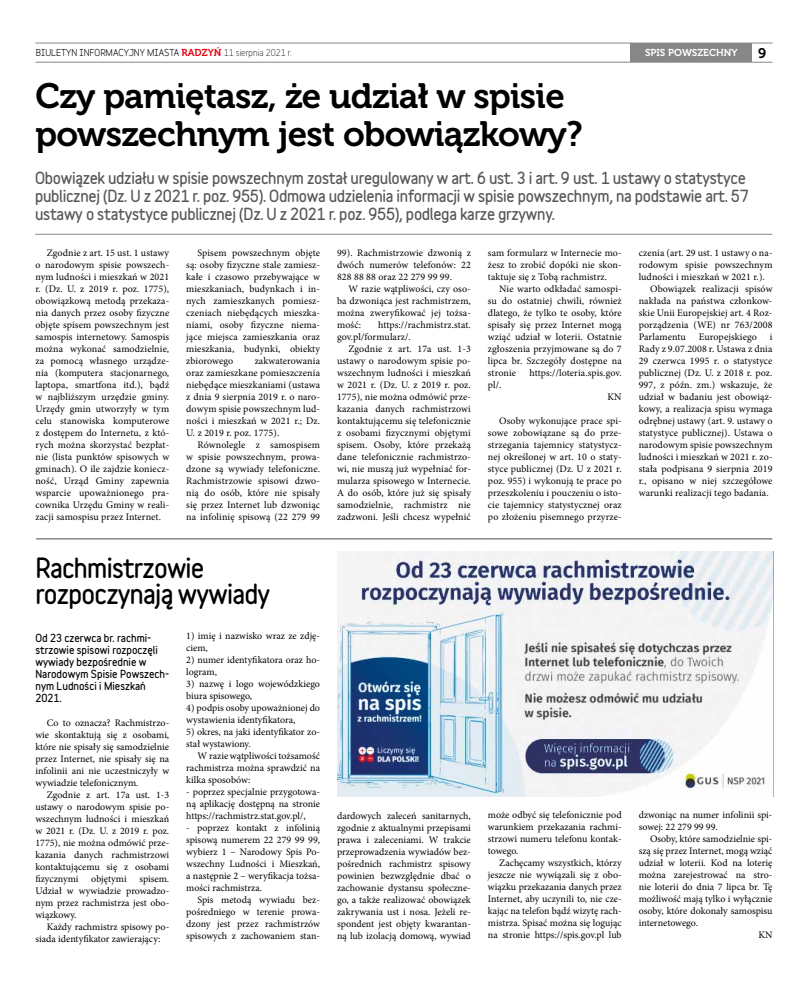
<style>
.page{position:relative;width:808px;height:993px;background:#fff}
.page>*{position:absolute;margin:0;border:0;box-sizing:border-box;transform-origin:0 0}
.t1{font:35px/38px "Museo 700";letter-spacing:-.02em;color:#000}
.t2{font:900 25px/26px "Variable";letter-spacing:-.03em;color:#000}
.t3{font:900 15px/18px "Variable";letter-spacing:-.02em;color:#575756}
.t4{font:14px "Museo 700";color:#000}
.t5{font:10px/12px "Minion Pro";color:#000;text-align:justify}
.t6{font:900 10px/12px "Variable";color:#000}
.t7{font:10px "Museo 700";color:#fff}
.t8{font:700 9px "Variable";color:#000}
.s1{font-family:"Museo 700";font-weight:400;font-size:10px;color:#e30613}
.s2{font-weight:400}
</style>
<div class="page">
<hr style="left:35px;top:43px;width:737px;height:1px;background:#878787">
<hr style="left:35px;top:62px;width:737px;height:1px;background:#878787">
<div style="left:631px;top:43px;width:121px;height:19px;background:#878787"></div>
<img style="left:337px;top:551px;width:436px;height:245px">
<hr style="left:35px;top:234px;width:737px;height:1px;background:#878787">
<hr style="left:36px;top:538px;width:736px;height:1px;background:#878787">
<p class="t8" style="left:36px;top:45px;width:257px">BIULETYN INFORMACYJNY MIASTA <span class="s1">RADZYŃ</span> <span class="s2">11 sierpnia 2021 r.</span></p>
<h3 class="t4" style="left:758px;top:45px;width:10px">9</h3>
<p class="t7" style="left:645px;top:47px;width:94px">SPIS POWSZECHNY</p>
<h1 class="t1" style="left:35px;top:77px;width:549px">Czy pamiętasz, że udział w spisie powszechnym jest obowiązkowy?</h1>
<p class="t3" style="left:35px;top:168px;width:715px">Obowiązek udziału w spisie powszechnym został uregulowany w art. 6 ust. 3 i art. 9 ust. 1 ustawy o statystyce publicznej (Dz. U z 2021 r. poz. 955). Odmowa udzielenia informacji w spisie powszechnym, na podstawie art. 57 ustawy o statystyce publicznej (Dz. U z 2021 r. poz. 955), podlega karze grzywny.</p>
<p class="t5" style="left:35px;top:246px;width:135px;text-indent:11px">Zgodnie z art. 15 ust. 1 ustawy o narodowym spisie powszech&shy;nym ludności i mieszkań w 2021 r. (Dz. U. z 2019 r. poz. 1775), obowiązkową metodą przekaza&shy;nia danych przez osoby fizyczne objęte spisem powszechnym jest samospis internetowy. Samospis można wykonać samodzielnie, za pomocą własnego urządze&shy;nia (komputera stacjonarnego, laptopa, smartfona itd.), bądź w najbliższym urzędzie gminy.<br>Urzędy gmin utworzyły w tym celu stanowiska komputerowe z dostępem do Internetu, z któ&shy;rych można skorzystać bezpłat&shy;nie (lista punktów spisowych w gminach). O ile zajdzie koniecz&shy;ność, Urząd Gminy zapewnia wsparcie upoważnionego pra&shy;cownika Urzędu Gminy w reali&shy;zacji samospisu przez Internet.</p>
<p class="t5" style="left:186px;top:246px;width:135px;text-indent:11px">Spisem powszechnym objęte są: osoby fizyczne stale zamiesz&shy;kałe i czasowo przebywające w mieszkaniach, budynkach i in&shy;nych zamieszkanych pomiesz&shy;czeniach niebędących mieszka&shy;niami, osoby fizyczne niema&shy;jące miejsca zamieszkania oraz mieszkania, budynki, obiekty zbiorowego</p>
<p class="t5" style="left:186px;top:354px;width:135px;text-indent:68px">zakwaterowania oraz zamieszkane pomieszczenia niebędące mieszkaniami (ustawa z dnia 9 sierpnia 2019 r. o naro&shy;dowym spisie powszechnym lud&shy;ności i mieszkań w 2021 r.; Dz.<br>U. z 2019 r. poz. 1775).</p>
<p class="t5" style="left:186px;top:438px;width:135px;text-indent:11px">Równolegle z samospisem w spisie powszechnym, prowa&shy;dzone są wywiady telefoniczne.<br>Rachmistrzowie spisowi dzwo&shy;nią do osób, które nie spisały się przez Internet lub dzwoniąc na infolinię spisową (22 279 99</p>
<h2 class="t2" style="left:35px;top:554px;width:236px">Rachmistrzowie rozpoczynają wywiady</h2>
<p class="t6" style="left:35px;top:631px;width:135px">Od 23 czerwca br. rachmi&shy;strzowie spisowi rozpoczęli wywiady bezpośrednie w<br>Narodowym Spisie Powszech&shy;nym Ludności i Mieszkań<br>2021.</p>
<p class="t5" style="left:35px;top:716px;width:135px;text-indent:11px">Co to oznacza? Rachmistrzo&shy;wie skontaktują się z osobami, które nie spisały się samodzielnie przez Internet, nie spisały się na infolinii ani nie uczestniczyły w wywiadzie telefonicznym.</p>
<p class="t5" style="left:35px;top:788px;width:135px;text-indent:11px">Zgodnie z art. 17a ust. 1-3 ustawy o narodowym spisie po&shy;wszechnym ludności i mieszkań w 2021 r. (Dz. U. z 2019 r. poz.<br>1775), nie można odmówić prze&shy;kazania danych rachmistrzowi kontaktującemu się z osobami fizycznymi</p>
<p class="t5" style="left:91px;top:872px;width:37px">objętymi</p>
<p class="t5" style="left:35px;top:872px;width:135px;text-indent:104px">spisem.<br>Udział w wywiadzie prowadzo&shy;nym przez rachmistrza jest obo&shy;wiązkowy.</p>
<p class="t5" style="left:35px;top:920px;width:135px;text-indent:11px">Każdy rachmistrz spisowy po&shy;siada identyfikator zawierający:</p>
<p class="t5" style="left:186px;top:629px;width:135px">1) imię i nazwisko wraz ze zdję&shy;ciem,</p>
<p class="t5" style="left:186px;top:653px;width:135px">2) numer identyfikatora oraz ho&shy;logram,</p>
<p class="t5" style="left:186px;top:677px;width:135px">3) nazwę i logo wojewódzkiego biura spisowego,</p>
<p class="t5" style="left:186px;top:701px;width:135px">4) podpis osoby upoważnionej do wystawienia identyfikatora,</p>
<p class="t5" style="left:186px;top:725px;width:135px">5) okres, na jaki identyfikator zo&shy;stał wystawiony.</p>
<p class="t5" style="left:186px;top:749px;width:135px;text-indent:11px">W razie wątpliwości tożsamość rachmistrza można sprawdzić na kilka sposobów:</p>
<p class="t5" style="left:186px;top:785px;width:135px">- poprzez specjalnie przygotowa&shy;ną aplikację dostępną na stronie https://rachmistrz.stat.gov.pl/,</p>
<p class="t5" style="left:186px;top:821px;width:135px">- poprzez kontakt z infolinią spisową numerem 22 279 99 99, wybierz 1 – Narodowy Spis Po&shy;wszechny Ludności i Mieszkań, a następnie 2 – weryfikacja tożsa&shy;mości rachmistrza.</p>
<p class="t5" style="left:186px;top:893px;width:135px;text-indent:11px">Spis metodą wywiadu bez&shy;pośredniego w terenie prowa&shy;dzony jest przez rachmistrzów spisowych z zachowaniem stan-</p>
<p class="t5" style="left:337px;top:246px;width:135px">99). Rachmistrzowie dzwonią z dwóch numerów telefonów: 22<br>828 88 88 oraz 22 279 99 99.</p>
<p class="t5" style="left:337px;top:282px;width:135px;text-indent:11px">W razie wątpliwości, czy oso&shy;ba dzwoniąca jest rachmistrzem, można zweryfikować jej tożsa&shy;mość:</p>
<p class="t5" style="left:337px;top:318px;width:135px;text-indent:41px">https://rachmistrz.stat. gov.pl/formularz/.</p>
<p class="t5" style="left:337px;top:342px;width:135px;text-indent:11px">Zgodnie z art. 17a ust. 1-3 ustawy o narodowym spisie po&shy;wszechnym ludności i mieszkań w 2021 r. (Dz. U. z 2019 r. poz.<br>1775), nie można odmówić prze&shy;kazania danych rachmistrzowi kontaktującemu się telefonicznie z osobami fizycznymi objętymi spisem. Osoby, które przekażą dane telefonicznie rachmistrzo&shy;wi, nie muszą już wypełniać for&shy;mularza spisowego w Internecie.<br>A do osób, które już się spisały samodzielnie, rachmistrz nie zadzwoni. Jeśli chcesz wypełnić</p>
<p class="t5" style="left:488px;top:246px;width:135px">sam formularz w Internecie mo&shy;żesz to zrobić dopóki nie skon&shy;taktuje się z Tobą rachmistrz.</p>
<p class="t5" style="left:488px;top:282px;width:135px;text-indent:11px">Nie warto odkładać samospi&shy;su do ostatniej chwili, również dlatego, że tylko te osoby, które spisały się przez Internet mogą wziąć udział w loterii. Ostatnie zgłoszenia przyjmowane są do 7 lipca br. Szczegóły dostępne na stronie</p>
<p class="t5" style="left:529px;top:366px;width:94px">https://loteria.spis.gov.</p>
<p class="t5" style="left:488px;top:378px;width:15px">pl/.</p>
<p class="t5" style="left:607px;top:390px;width:16px">KN</p>
<p class="t5" style="left:488px;top:414px;width:135px;text-indent:11px">Osoby wykonujące prace spi&shy;sowe zobowiązane są do prze&shy;strzegania tajemnicy statystycz&shy;nej określonej w art. 10 o staty&shy;styce publicznej (Dz. U z 2021 r. poz. 955) i wykonują te prace po przeszkoleniu i pouczeniu o isto&shy;cie tajemnicy statystycznej oraz po złożeniu pisemnego przyrze-</p>
<p class="t5" style="left:337px;top:809px;width:135px">dardowych zaleceń sanitarnych, zgodnie z aktualnymi przepisami prawa i zaleceniami. W trakcie przeprowadzenia wywiadów bez&shy;pośrednich rachmistrz spisowy powinien bezwzględnie dbać o zachowanie dystansu społeczne&shy;go, a także realizować obowiązek zakrywania ust i nosa. Jeżeli re&shy;spondent jest objęty kwarantan&shy;ną lub izolacją domową, wywiad</p>
<p class="t5" style="left:488px;top:808px;width:135px">może odbyć się telefonicznie pod warunkiem przekazania rachmi&shy;strzowi numeru telefonu kontak&shy;towego.</p>
<p class="t5" style="left:488px;top:856px;width:135px;text-indent:11px">Zachęcamy wszystkich, którzy jeszcze nie wywiązali się z obo&shy;wiązku przekazania danych przez Internet, aby uczynili to, nie cze&shy;kając na telefon bądź wizytę rach&shy;mistrza. Spisać można się logując na stronie https://spis.gov.pl lub</p>
<p class="t5" style="left:639px;top:246px;width:135px">czenia (art. 29 ust. 1 ustawy o na-</p>
<p class="t5" style="left:639px;top:258px;width:135px">rodowym spisie powszechnym</p>
<p class="t5" style="left:639px;top:270px;width:128px">ludności i mieszkań w 2021 r.).</p>
<p class="t5" style="left:650px;top:282px;width:124px">Obowiązek realizacji spisów</p>
<p class="t5" style="left:639px;top:294px;width:135px">nakłada na państwa członkow-</p>
<p class="t5" style="left:639px;top:306px;width:135px">skie Unii Europejskiej art. 4 Roz-</p>
<p class="t5" style="left:639px;top:318px;width:135px">porządzenia (WE) nr 763/2008</p>
<p class="t5" style="left:639px;top:330px;width:49px">Parlamentu</p>
<p class="t5" style="left:699px;top:330px;width:59px">Europejskiego</p>
<p class="t5" style="left:639px;top:330px;width:135px;text-indent:131px">i Rady z 9.07.2008 r. Ustawa z dnia 29 czerwca 1995 r. o statystyce publicznej (Dz. U. z 2018 r. poz.<br>997, z późn. zm.) wskazuje, że udział w badaniu jest obowiąz&shy;kowy, a realizacja spisu wymaga odrębnej ustawy (art. 9. ustawy o statystyce publicznej). Ustawa o narodowym spisie powszechnym ludności i mieszkań w 2021 r. zo&shy;stała podpisana 9 sierpnia 2019 r., opisano w niej szczegółowe warunki realizacji tego badania.</p>
<p class="t5" style="left:639px;top:808px;width:135px">dzwoniąc na numer infolinii spi&shy;sowej: 22 279 99 99.</p>
<p class="t5" style="left:650px;top:832px;width:124px">Osoby, które samodzielnie spi-</p>
<p class="t5" style="left:639px;top:844px;width:135px">szą się przez Internet, mogą wziąć</p>
<p class="t5" style="left:639px;top:856px;width:135px">udział w loterii. Kod na loterię</p>
<p class="t5" style="left:639px;top:868px;width:135px">można zarejestrować na stro-</p>
<p class="t5" style="left:639px;top:880px;width:135px">nie loterii do dnia 7 lipca br. Tę</p>
<p class="t5" style="left:639px;top:892px;width:135px">możliwość mają tylko i wyłącznie</p>
<p class="t5" style="left:639px;top:904px;width:135px">osoby, które dokonały samospisu</p>
<p class="t5" style="left:639px;top:916px;width:61px">internetowego.</p>
<p class="t5" style="left:758px;top:928px;width:16px">KN</p>
</div>
